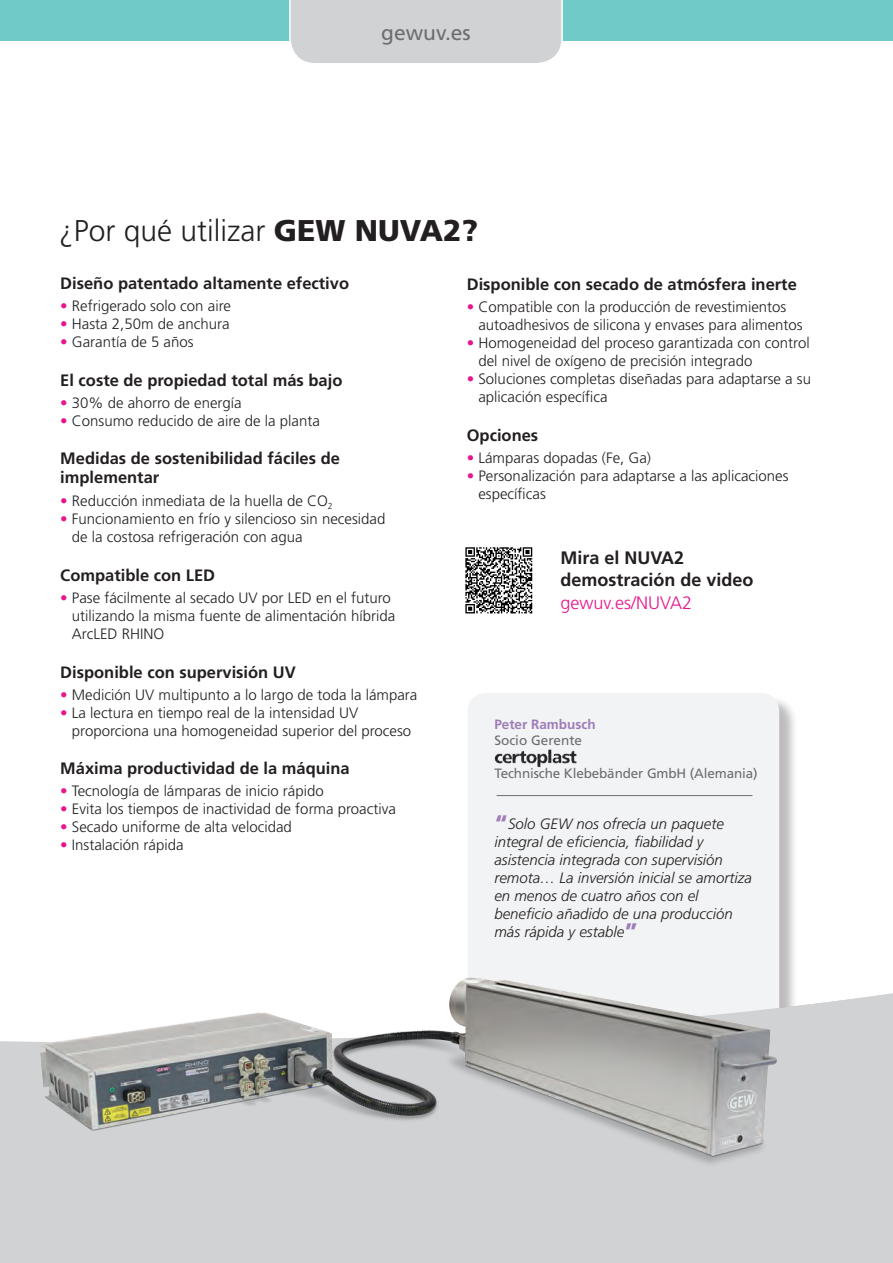
<style>
.page{position:relative;width:893px;height:1263px;background:#fff}
.page>*{position:absolute;margin:0;border:0;box-sizing:border-box;transform-origin:0 0}
.t1{font:300 30px "Frutiger LT";color:#231f20}
.t2{font:21px "Frutiger LT";color:#6c6d70}
.t3{font:700 18px "Frutiger LT";color:#231f20}
.t4{font:300 18px "Frutiger LT";color:#e8158d}
.t5{font:700 16.5px/19.5px "Frutiger LT";color:#231f20}
.t6{font:300 15px/18px "Frutiger LT";color:#231f20}
.t7{font:italic 300 15px/18px "Frutiger LT";color:#231f20}
.t8{font:13.5px "Frutiger LT";letter-spacing:-.01em;color:#6c6d70}
.t9{font:700 13.5px/16.2px "Frutiger LT";color:#9d7db8}
.s1{font-weight:900}
.s2{color:#e8158d}
.s3{font-weight:400;color:#6c6d70}
.s4{font-weight:900;font-style:normal;font-size:22.5px;color:#9d7db8}
</style>
<div class="page">
<div style="left:470px;top:695px;width:328px;height:425px;background:#231f20;opacity:.3"></div>
<div style="left:468px;top:693px;width:311px;height:408px;background:#f2f3f4;border-radius:18px"></div>
<hr style="left:497px;top:795px;width:255px;height:1px;background:#6c6d70">
<div style="left:0;top:981px;width:893px;height:282px;background:#d1d2d4"></div>
<svg style="left:0;top:0;width:893px;height:63px"></svg>
<img style="left:10px;top:944px;width:776px;height:274px">
<img style="left:465px;top:547px;width:68px;height:67px">
<img style="left:495px;top:749px;width:82px;height:18px">
<p class="t2" style="left:381px;top:20px;width:91px">gewuv.es</p>
<p class="t1" style="left:59px;top:213px;width:421px">¿Por qué utilizar <span class="s1">GEW NUVA2?</span></p>
<p class="t5" style="left:60px;top:273px;width:290px">Diseño patentado altamente efectivo</p>
<p class="t6" style="left:60px;top:297px;width:172px"><span class="s2">•</span> Refrigerado solo con aire</p>
<p class="t6" style="left:60px;top:315px;width:171px"><span class="s2">•</span> Hasta 2,50m de anchura</p>
<p class="t6" style="left:60px;top:333px;width:135px"><span class="s2">•</span> Garantía de 5 años</p>
<p class="t5" style="left:60px;top:371px;width:284px">El coste de propiedad total más bajo</p>
<p class="t6" style="left:60px;top:394px;width:183px"><span class="s2">•</span> 30% de ahorro de energía</p>
<p class="t6" style="left:60px;top:412px;width:261px"><span class="s2">•</span> Consumo reducido de aire de la planta</p>
<p class="t5" style="left:60px;top:448px;width:281px">Medidas de sostenibilidad fáciles de implementar</p>
<p class="t6" style="left:60px;top:492px;width:274px"><span class="s2">•</span> Reducción inmediata de la huella de CO<sub>2</sub></p>
<p class="t6" style="left:72px;top:510px;width:315px;text-indent:-12px"><span class="s2">•</span> Funcionamiento en frío y silencioso sin necesidad de la costosa refrigeración con agua</p>
<p class="t5" style="left:60px;top:565px;width:156px">Compatible con LED</p>
<p class="t6" style="left:72px;top:589px;width:325px;text-indent:-12px"><span class="s2">•</span> Pase fácilmente al secado UV por LED en el futuro utilizando la misma fuente de alimentación híbrida<br>ArcLED RHINO</p>
<p class="t5" style="left:60px;top:662px;width:237px">Disponible con supervisión UV</p>
<p class="t6" style="left:60px;top:686px;width:359px"><span class="s2">•</span> Medición UV multipunto a lo largo de toda la lámpara</p>
<p class="t6" style="left:72px;top:704px;width:341px;text-indent:-12px"><span class="s2">•</span> La lectura en tiempo real de la intensidad UV proporciona una homogeneidad superior del proceso</p>
<p class="t5" style="left:60px;top:758px;width:291px">Máxima productividad de la máquina</p>
<p class="t6" style="left:60px;top:782px;width:265px"><span class="s2">•</span> Tecnología de lámparas de inicio rápido</p>
<p class="t6" style="left:60px;top:800px;width:337px"><span class="s2">•</span> Evita los tiempos de inactividad de forma proactiva</p>
<p class="t6" style="left:60px;top:818px;width:233px"><span class="s2">•</span> Secado uniforme de alta velocidad</p>
<p class="t6" style="left:60px;top:836px;width:125px"><span class="s2">•</span> Instalación rápida</p>
<p class="t5" style="left:467px;top:274px;width:332px">Disponible con secado de atmósfera inerte</p>
<p class="t6" style="left:478px;top:298px;width:326px;text-indent:-12px"><span class="s2">•</span> Compatible con la producción de revestimientos autoadhesivos de silicona y envases para alimentos</p>
<p class="t6" style="left:478px;top:334px;width:333px;text-indent:-12px"><span class="s2">•</span> Homogeneidad del proceso garantizada con control del nivel de oxígeno de precisión integrado</p>
<p class="t6" style="left:478px;top:370px;width:334px;text-indent:-12px"><span class="s2">•</span> Soluciones completas diseñadas para adaptarse a su aplicación específica</p>
<p class="t5" style="left:467px;top:426px;width:73px">Opciones</p>
<p class="t6" style="left:467px;top:449px;width:186px"><span class="s2">•</span> Lámparas dopadas (Fe, Ga)</p>
<p class="t6" style="left:478px;top:467px;width:312px;text-indent:-12px"><span class="s2">•</span> Personalización para adaptarse a las aplicaciones específicas</p>
<p class="t3" style="left:560px;top:547px;width:125px">Mira el NUVA2</p>
<p class="t3" style="left:560px;top:569px;width:195px">demostración de video</p>
<p class="t4" style="left:560px;top:592px;width:133px">gewuv.es/NUVA2</p>
<p class="t9" style="left:494px;top:716px;width:103px">Peter Rambusch<br><span class="s3">Socio Gerente</span></p>
<p class="t8" style="left:494px;top:765px;width:265px">Technische Klebebänder GmbH (Alemania)</p>
<p class="t7" style="left:494px;top:815px;width:259px"><span class="s4">“</span>Solo GEW nos ofrecía un paquete integral de eficiencia, fiabilidad y asistencia integrada con supervisión remota… La inversión inicial se amortiza en menos de cuatro años con el beneficio añadido de una producción más rápida y estable<span class="s4">”</span></p>
</div>
